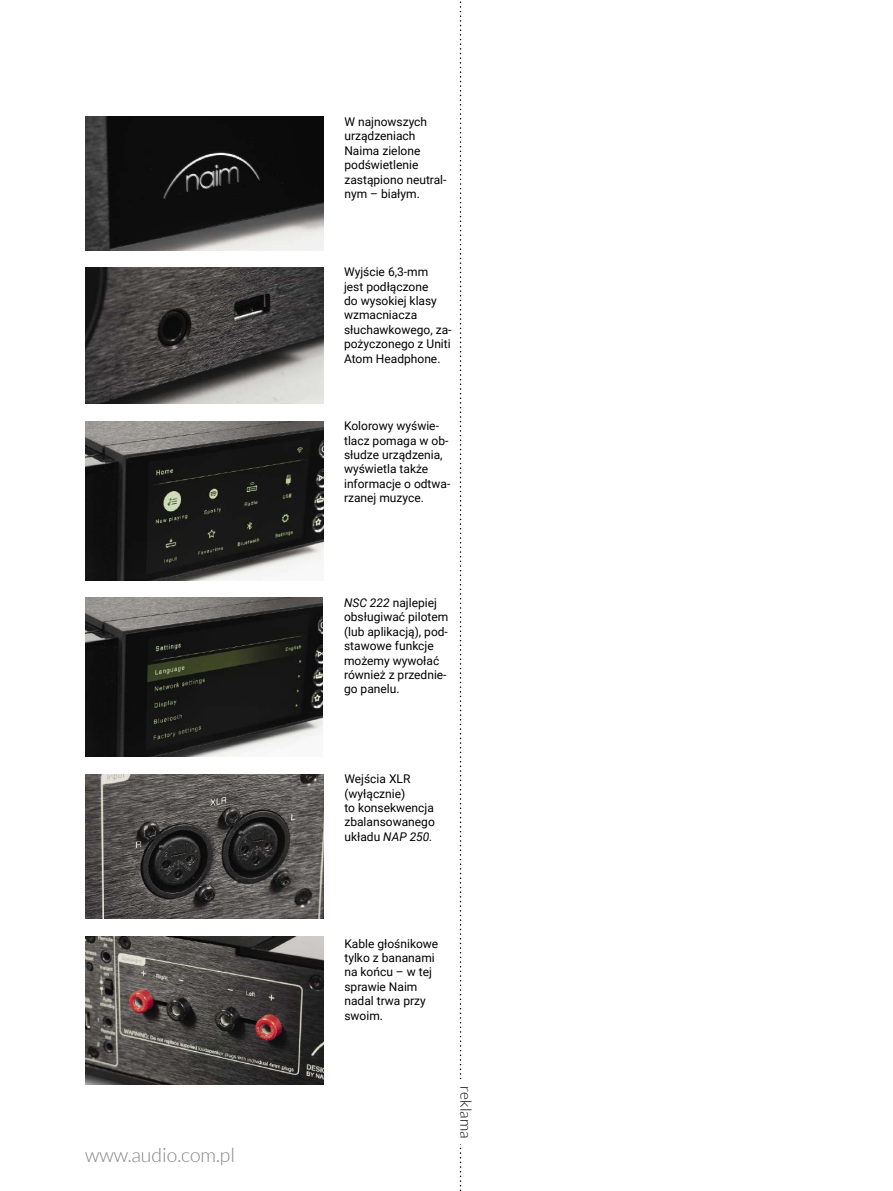
<style>
.page{position:relative;width:893px;height:1191px;background:#fff}
.page>*{position:absolute;margin:0;border:0;box-sizing:border-box;transform-origin:0 0}
.t1{font:300 19.5px "Lato";color:#858585}
.t2{font:300 15.3px "Lato";color:#000}
.t3{font:12px/14.4px "Roboto";color:#000}
.s1{font-style:italic}
</style>
<div class="page">
<svg style="left:460px;top:1px;width:1px;height:1190px"></svg>
<div style="left:449px;top:1079px;width:25px;height:65px;background:#fff"></div>
<img style="left:85px;top:117px;width:238px;height:133px">
<img style="left:85px;top:774px;width:238px;height:145px">
<img style="left:85px;top:936px;width:238px;height:148px">
<img style="left:85px;top:421px;width:239px;height:159px">
<img style="left:85px;top:598px;width:237px;height:158px">
<img style="left:86px;top:267px;width:238px;height:136px">
<h1 class="t1" style="left:85px;top:1144px;width:151px">www.audio.com.pl</h1>
<p class="t3" style="left:344px;top:114px;width:104px">W najnowszych urządzeniach<br>Naima zielone podświetlenie zastąpiono neutral&shy;nym – białym.</p>
<p class="t3" style="left:344px;top:264px;width:109px">Wyjście 6,3-mm<br>jest podłączone<br>do wysokiej klasy wzmacniacza słuchawkowego, za&shy;pożyczonego z Uniti<br>Atom Headphone.</p>
<p class="t3" style="left:344px;top:418px;width:108px">Kolorowy wyświe&shy;tlacz pomaga w ob&shy;słudze urządzenia, wyświetla także informacje o odtwa&shy;rzanej muzyce.</p>
<p class="t3" style="left:344px;top:595px;width:106px"><span class="s1">NSC 222</span> najlepiej obsługiwać pilotem (lub aplikacją), pod&shy;stawowe funkcje możemy wywołać również z przednie&shy;go panelu.</p>
<p class="t3" style="left:344px;top:771px;width:92px">Wejścia XLR (wyłącznie)<br>to konsekwencja zbalansowanego układu <span class="s1">NAP 250.</span></p>
<p class="t3" style="left:344px;top:935px;width:95px">Kable głośnikowe tylko z bananami na końcu – w tej sprawie Naim nadal trwa przy swoim.</p>
<p class="t2" style="left:474px;top:1086px;width:54px;rotate:90deg">reklama</p>
</div>
